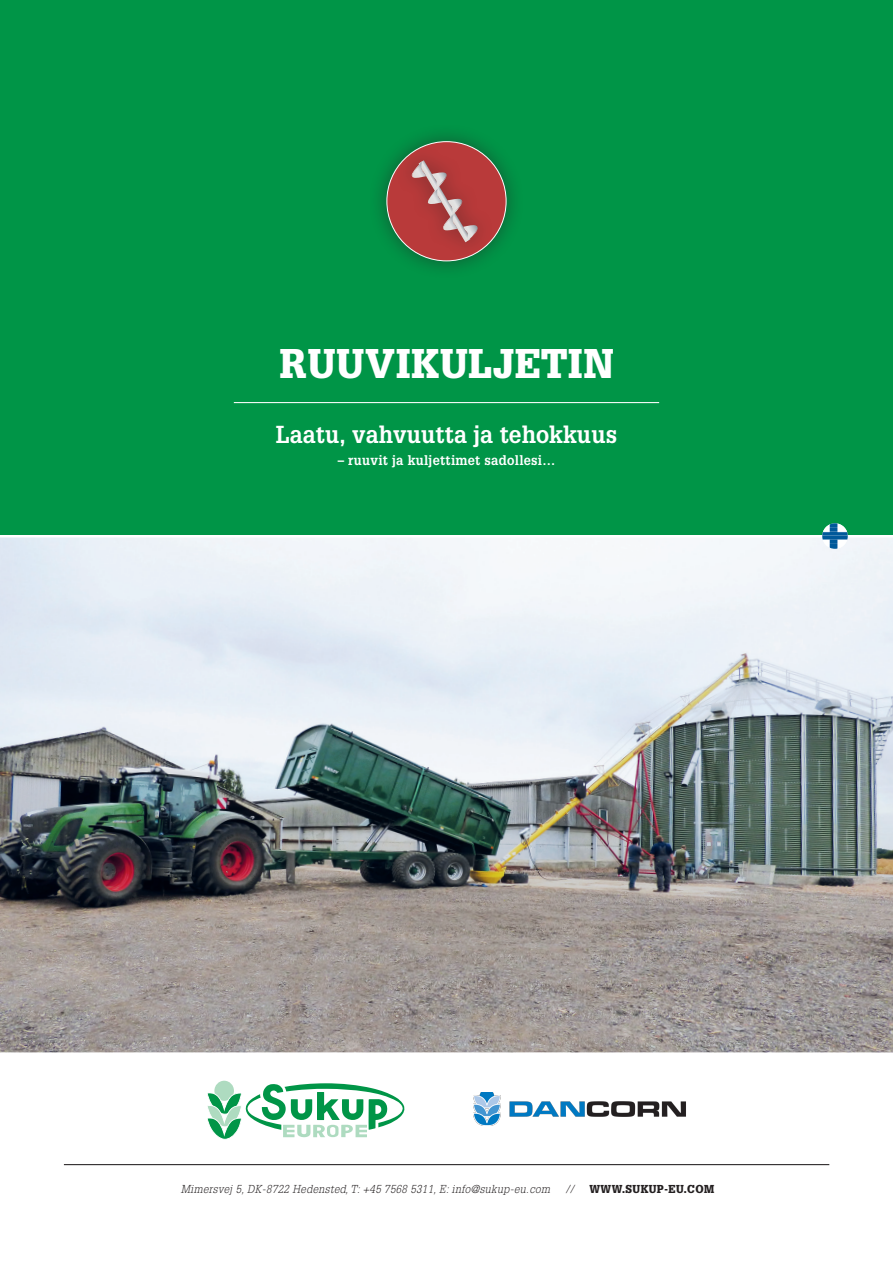
<style>
.page{position:relative;width:893px;height:1263px;background:#fff}
.page>*{position:absolute;margin:0;border:0;box-sizing:border-box;transform-origin:0 0}
.t1{font:900 40.5px "Glypha LT Std";letter-spacing:.02em;color:#fff;scale:.95 1}
.t2{font:700 24px "Glypha LT Std";color:#fff;scale:.95 1}
.brød_dk{font:700 13.5px "Glypha LT Std";letter-spacing:.02em;color:#fff;scale:.95 1}
.billedtekst_DK{font:italic 300 11.25px "Glypha LT Std";letter-spacing:.04em;color:#231f20;scale:.95 1}
.billedtekst_DK-2{font:900 11.25px "Glypha LT Std";letter-spacing:.04em;color:#231f20;scale:.95 1}
</style>
<div class="page">
<div style="left:0;top:0;width:893px;height:535px;background:#009547"></div>
<div style="left:368px;top:123px;width:157px;height:157px;background:#231f20;opacity:.5"></div>
<div style="left:387px;top:142px;width:119px;height:119px;background:#b93a3a;border-radius:50%"></div>
<div style="left:394px;top:144px;width:101px;height:115px;background:#231f20;opacity:.4"></div>
<svg style="left:411px;top:160px;width:68px;height:82px"></svg>
<hr style="left:234px;top:402px;width:425px;height:1px;background:#fff">
<img style="left:0;top:537px;width:893px;height:515px">
<img style="left:826px;top:523px;width:18px;height:4px">
<img style="left:822px;top:527px;width:26px;height:17px">
<img style="left:825px;top:544px;width:20px;height:4px">
<hr style="left:64px;top:1164px;width:765px;height:1px;background:#231f20">
<div style="left:214px;top:1081px;width:20px;height:20px;background:#aedbc0;border-radius:50%"></div>
<svg style="left:207px;top:1083px;width:197px;height:57px"></svg>
<img style="left:473px;top:1093px;width:213px;height:33px">
<p class="t1" style="left:279px;top:339px;width:353px">RUUVIKULJETIN</p>
<p class="t2" style="left:276px;top:419px;width:361px">Laatu, vahvuutta ja tehokkuus</p>
<p class="brød_dk" style="left:338px;top:452px;width:231px">– ruuvit ja kuljettimet sadollesi…</p>
<p class="billedtekst_DK" style="left:181px;top:1183px;width:390px">Mimersvej 5, DK-8722 Hedensted, T: +45 7568 5311, E: info@sukup-eu.com</p>
<p class="billedtekst_DK" style="left:566px;top:1183px;width:10px">//</p>
<p class="billedtekst_DK-2" style="left:589px;top:1182px;width:133px">WWW.SUKUP-EU.COM</p>
</div>
